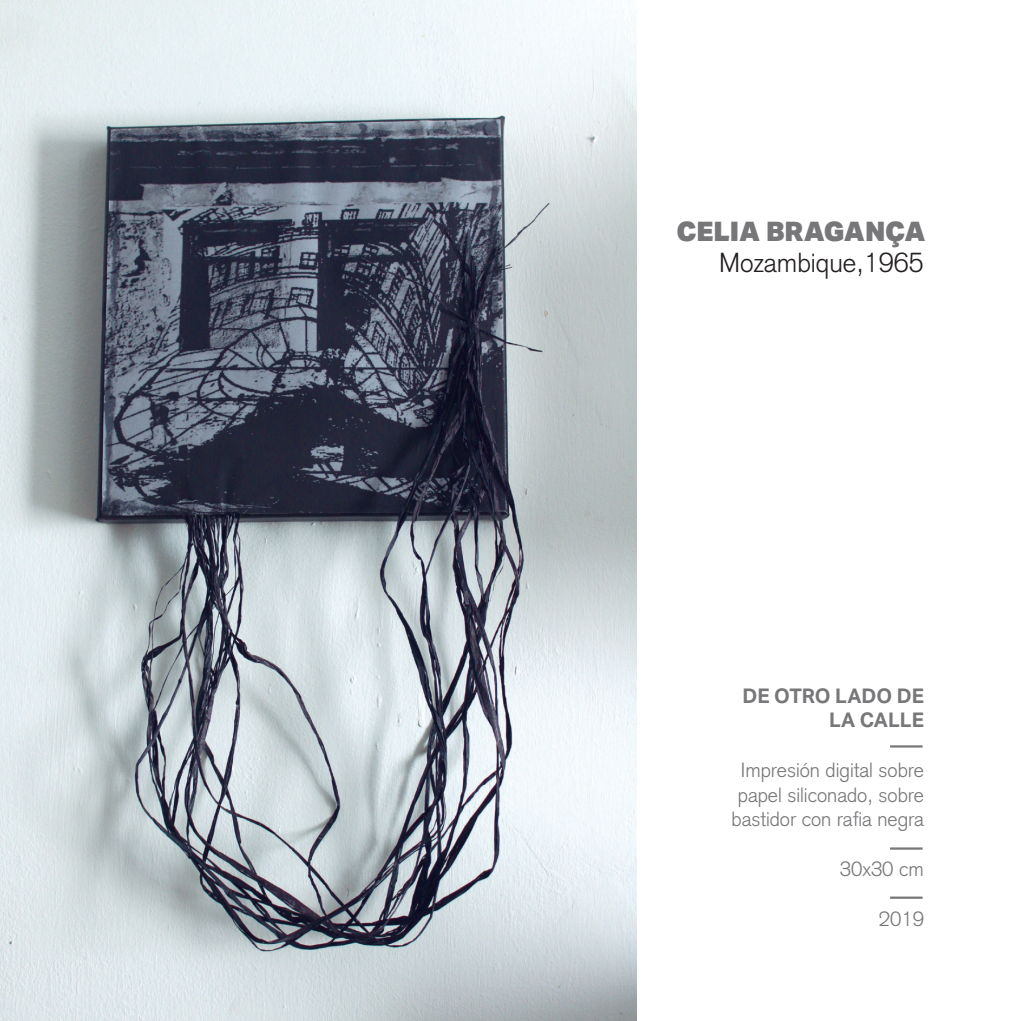
<style>
.page{position:relative;width:1021px;height:1021px;background:#fff}
.page>*{position:absolute;margin:0;border:0;box-sizing:border-box;transform-origin:0 0}
.t1{font:300 27px "Akzidenz Grotesk";color:#231f20}
.t2{font:900 27px "Aktiv Grotesk";color:#77777a}
.t3{font:300 20.25px/24.3px "Akzidenz Grotesk";color:#77777a;text-align:center}
.t4{font:700 20.25px/24.3px "Aktiv Grotesk";color:#77777a;text-align:right}
</style>
<div class="page">
<img style="left:0;top:0;width:637px;height:1020px">
<hr style="left:890px;top:847px;width:32px;height:2px;background:#77777a">
<hr style="left:890px;top:745px;width:32px;height:2px;background:#77777a">
<hr style="left:890px;top:896px;width:32px;height:2px;background:#77777a">
<h1 class="t2" style="left:676px;top:214px;width:251px">CELIA BRAGANÇA</h1>
<h1 class="t1" style="left:719px;top:247px;width:206px">Mozambique,1965</h1>
<p class="t4" style="left:742px;top:683px;width:183px">DE OTRO LADO DE<br>LA CALLE</p>
<p class="t3" style="left:731px;top:758px;width:194px">Impresión digital sobre papel siliconado, sobre bastidor con rafia negra</p>
<p class="t3" style="left:839px;top:856px;width:86px">30x30 cm</p>
<p class="t3" style="left:878px;top:906px;width:47px">2019</p>
</div>
